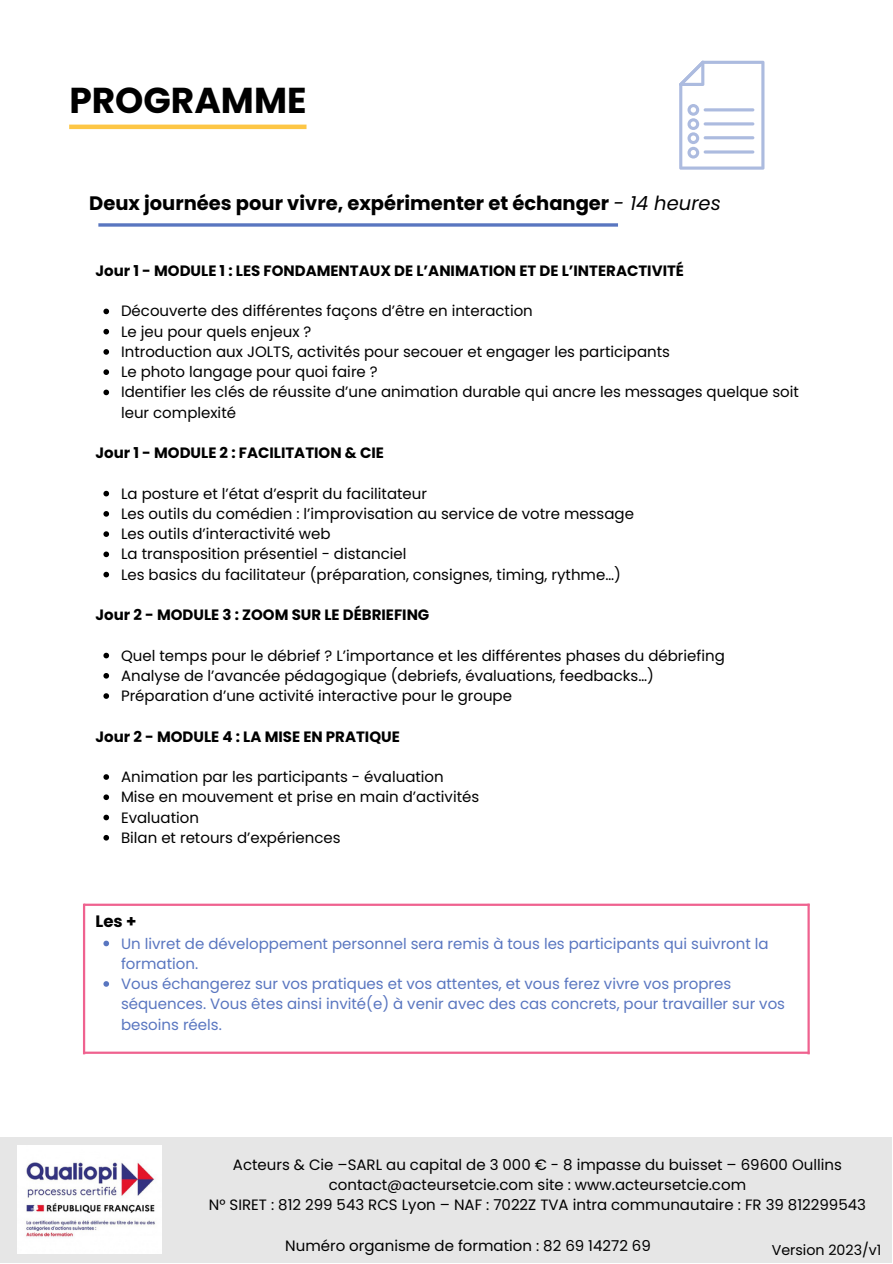
<style>
.page{position:relative;width:893px;height:1264px;background:#fff}
.page>*{position:absolute;margin:0;border:0;box-sizing:border-box;transform-origin:0 0}
.t1{font:700 36px "Poppins";color:#000}
.t2{font:700 19.5px "Poppins";color:#000}
.t3{font:700 16.5px "Poppins";color:#000}
.t4{font:15px/20.2px "Poppins";color:#000}
.t5{font:15px/20.2px "Poppins";color:#5976c0}
.t6{font:700 15px "Poppins";color:#000}
.t7{font:14.25px "Poppins";color:#000}
.s1{font-weight:400;font-style:italic}
</style>
<div class="page">
<div style="left:0;top:1137px;width:891px;height:125px;background:#e6e6e6"></div>
<svg style="left:103px;top:308px;width:6px;height:6px"></svg>
<svg style="left:103px;top:329px;width:6px;height:5px"></svg>
<svg style="left:103px;top:349px;width:6px;height:6px"></svg>
<svg style="left:103px;top:369px;width:6px;height:6px"></svg>
<svg style="left:103px;top:389px;width:6px;height:6px"></svg>
<svg style="left:103px;top:491px;width:6px;height:5px"></svg>
<svg style="left:103px;top:511px;width:6px;height:5px"></svg>
<svg style="left:103px;top:531px;width:6px;height:6px"></svg>
<svg style="left:103px;top:551px;width:6px;height:6px"></svg>
<svg style="left:103px;top:572px;width:6px;height:5px"></svg>
<svg style="left:103px;top:652px;width:6px;height:6px"></svg>
<svg style="left:103px;top:673px;width:6px;height:5px"></svg>
<svg style="left:103px;top:693px;width:6px;height:6px"></svg>
<svg style="left:103px;top:774px;width:6px;height:5px"></svg>
<svg style="left:103px;top:794px;width:6px;height:6px"></svg>
<svg style="left:103px;top:814px;width:6px;height:6px"></svg>
<svg style="left:103px;top:835px;width:6px;height:5px"></svg>
<svg style="left:103px;top:940px;width:6px;height:6px"></svg>
<svg style="left:103px;top:981px;width:6px;height:5px"></svg>
<hr style="left:84px;top:903px;width:725px;height:2px;background:#ef628f">
<hr style="left:84px;top:1051px;width:725px;height:2px;background:#ef628f">
<hr style="left:83px;top:903px;width:2px;height:151px;background:#ef628f">
<hr style="left:807px;top:903px;width:2px;height:151px;background:#ef628f">
<hr style="left:69px;top:125px;width:237px;height:4px;background:#fdc645">
<svg style="left:679px;top:61px;width:85px;height:109px"></svg>
<svg style="left:98px;top:223px;width:520px;height:4px;background:#728bc9"></svg>
<img style="left:17px;top:1145px;width:144px;height:108px">
<h1 class="t1" style="left:69px;top:75px;width:239px">PROGRAMME</h1>
<h2 class="t2" style="left:89px;top:190px;width:633px">Deux journées pour vivre, expérimenter et échanger <span class="s1">- 14 heures</span></h2>
<p class="t6" style="left:96px;top:260px;width:590px">Jour 1 - MODULE 1 : LES FONDAMENTAUX DE L’ANIMATION ET DE L’INTERACTIVITÉ</p>
<p class="t4" style="left:121px;top:301px;width:679px">Découverte des différentes façons d’être en interaction<br>Le jeu pour quels enjeux ?<br>Introduction aux JOLTS, activités pour secouer et engager les participants<br>Le photo langage pour quoi faire ?<br>Identifier les clés de réussite d’une animation durable qui ancre les messages quelque soit leur complexité</p>
<p class="t6" style="left:96px;top:442px;width:290px">Jour 1 - MODULE 2 : FACILITATION &amp; CIE</p>
<p class="t4" style="left:121px;top:483px;width:514px">La posture et l’état d’esprit du facilitateur<br>Les outils du comédien : l’improvisation au service de votre message Les outils d’interactivité web<br>La transposition présentiel - distanciel<br>Les basics du facilitateur (préparation, consignes, timing, rythme…)</p>
<p class="t6" style="left:96px;top:604px;width:335px">Jour 2 - MODULE 3 : ZOOM SUR LE DÉBRIEFING</p>
<p class="t4" style="left:121px;top:645px;width:605px">Quel temps pour le débrief ? L’importance et les différentes phases du débriefing<br>Analyse de l’avancée pédagogique (debriefs, évaluations, feedbacks…)<br>Préparation d’une activité interactive pour le groupe</p>
<p class="t6" style="left:96px;top:725px;width:306px">Jour 2 - MODULE 4 : LA MISE EN PRATIQUE</p>
<p class="t4" style="left:121px;top:766px;width:360px">Animation par les participants - évaluation Mise en mouvement et prise en main d’activités Evaluation<br>Bilan et retours d’expériences</p>
<p class="t3" style="left:96px;top:909px;width:43px">Les +</p>
<p class="t5" style="left:121px;top:933px;width:665px">Un livret de développement personnel sera remis à tous les participants qui suivront la formation.<br>Vous échangerez sur vos pratiques et vos attentes, et vous ferez vivre vos propres séquences. Vous êtes ainsi invité(e) à venir avec des cas concrets, pour travailler sur vos besoins réels.</p>
<p class="t4" style="left:209px;top:1154px;width:658px;text-align:center">Acteurs &amp; Cie –SARL au capital de 3 000 € - 8 impasse du buisset – 69600 Oullins contact@acteursetcie.com site : www.acteursetcie.com<br>N° SIRET : 812 299 543 RCS Lyon – NAF : 7022Z TVA intra communautaire : FR 39 812299543</p>
<p class="t4" style="left:285px;top:1235px;width:367px">Numéro organisme de formation : 82 69 14272 69</p>
<p class="t7" style="left:771px;top:1240px;width:111px">Version 2023/v1</p>
</div>
